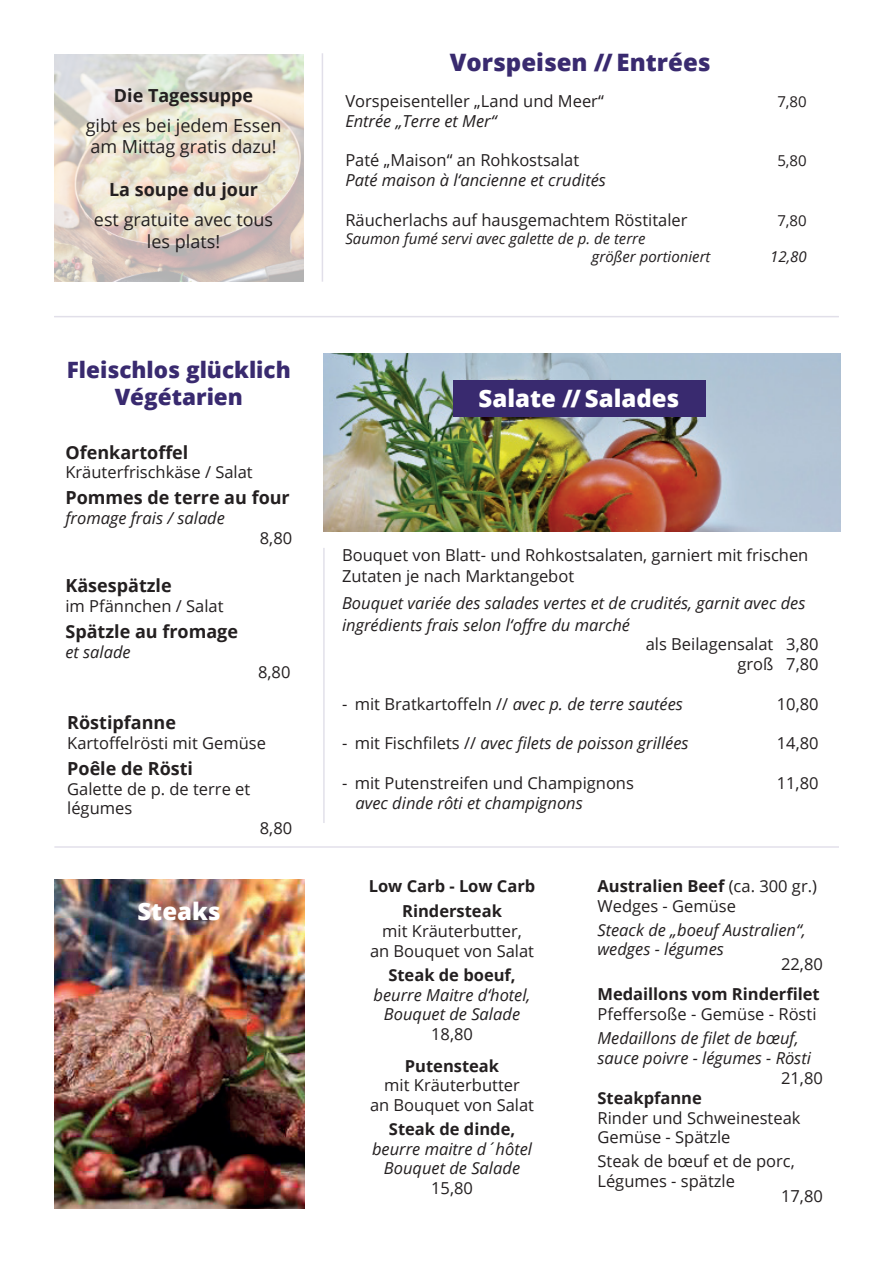
<style>
.page{position:relative;width:893px;height:1263px;background:#fff}
.page>*{position:absolute;margin:0;border:0;box-sizing:border-box;transform-origin:0 0}
.t1{font:800 24px "Open Sans";color:#fff}
.t2{font:800 24px "Open Sans";color:#392a6f}
.t3{font:800 22.5px/27px "Open Sans";color:#392a6f;text-align:center}
.t4{font:700 18px "Open Sans";color:#231f20}
.t5{font:18px/21.6px "Open Sans";color:#231f20}
.t6{font:16.5px/19.8px "Open Sans";color:#231f20}
.t7{font:italic 16.5px/19.8px "Open Sans";color:#231f20}
.t8{font:700 16.5px/25.5px "Open Sans";color:#231f20;text-align:center}
.t9{font:italic 15px/18px "Open Sans";color:#231f20}
.t10{font:15px "Open Sans";color:#231f20}
.s1{font-style:italic}
.s2{font-style:normal}
.s3{font-weight:700}
</style>
<div class="page">
<img style="left:323px;top:353px;width:517px;height:178px">
<svg style="left:54px;top:54px;width:250px;height:228px;background:#e1d8cc"></svg>
<div style="left:453px;top:380px;width:252px;height:36px;background:#392a6f"></div>
<hr style="left:54px;top:316px;width:785px;height:1px;background:#392a6f">
<hr style="left:322px;top:53px;width:1px;height:229px;background:#392a6f">
<hr style="left:323px;top:548px;width:2px;height:275px;background:#392a6f">
<hr style="left:54px;top:846px;width:785px;height:2px;background:#392a6f">
<img style="left:54px;top:879px;width:250px;height:330px">
<p class="t4" style="left:114px;top:82px;width:141px">Die Tagessuppe</p>
<p class="t5" style="left:86px;top:114px;width:197px">gibt es bei jedem Essen am Mittag gratis dazu!</p>
<p class="t4" style="left:109px;top:177px;width:150px">La soupe du jour</p>
<p class="t5" style="left:94px;top:209px;width:181px;text-align:center">est gratuite avec tous les plats!</p>
<h2 class="t3" style="left:67px;top:355px;width:225px">Fleischlos glücklich<br>Végétarien</h2>
<p class="t4" style="left:65px;top:439px;width:124px">Ofenkartoffel</p>
<p class="t6" style="left:65px;top:462px;width:189px">Kräuterfrischkäse / Salat</p>
<p class="t4" style="left:65px;top:485px;width:226px">Pommes de terre au four</p>
<p class="t7" style="left:65px;top:508px;width:161px">fromage frais / salade</p>
<p class="t6" style="left:260px;top:527px;width:34px">8,80</p>
<p class="t4" style="left:65px;top:573px;width:108px">Käsespätzle</p>
<p class="t6" style="left:65px;top:596px;width:160px">im Pfännchen / Salat</p>
<p class="t4" style="left:65px;top:619px;width:174px">Spätzle au fromage</p>
<p class="t7" style="left:65px;top:641px;width:67px">et salade</p>
<p class="t6" style="left:258px;top:661px;width:34px">8,80</p>
<p class="t4" style="left:67px;top:710px;width:110px">Röstipfanne</p>
<p class="t6" style="left:67px;top:732px;width:200px">Kartoffelrösti mit Gemüse</p>
<p class="t4" style="left:67px;top:755px;width:127px">Poêle de Rösti</p>
<p class="t6" style="left:67px;top:778px;width:185px">Galette de p. de terre et légumes</p>
<p class="t6" style="left:260px;top:818px;width:34px">8,80</p>
<h1 class="t1" style="left:137px;top:893px;width:85px">Steaks</h1>
<h1 class="t2" style="left:450px;top:44px;width:262px">Vorspeisen // Entrées</h1>
<p class="t6" style="left:345px;top:91px;width:260px">Vorspeisenteller „Land und Meer“</p>
<p class="t10" style="left:777px;top:91px;width:31px">7,80</p>
<p class="t7" style="left:345px;top:110px;width:153px">Entrée „Terre et Mer“</p>
<p class="t6" style="left:345px;top:150px;width:235px">Paté „Maison“ an Rohkostsalat</p>
<p class="t10" style="left:777px;top:151px;width:31px">5,80</p>
<p class="t7" style="left:345px;top:170px;width:262px">Paté maison à l‘ancienne et crudités</p>
<p class="t6" style="left:345px;top:209px;width:344px">Räucherlachs auf hausgemachtem Röstitaler</p>
<p class="t10" style="left:777px;top:210px;width:31px">7,80</p>
<p class="t9" style="left:592px;top:229px;width:120px;text-indent:-247px">Saumon fumé servi avec galette de p. de terre<br>größer portioniert</p>
<p class="t9" style="left:770px;top:247px;width:38px">12,80</p>
<h1 class="t1" style="left:479px;top:380px;width:202px">Salate // Salades</h1>
<p class="t6" style="left:342px;top:545px;width:468px;line-height:21px">Bouquet von Blatt- und Rohkostsalaten, garniert mit frischen<br>Zutaten je nach Marktangebot</p>
<p class="t7" style="left:342px;top:592px;width:465px;line-height:21px">Bouquet variée des salades vertes et de crudités, garnit avec des ingrédients frais selon l‘offre du marché</p>
<p class="t6" style="left:646px;top:634px;width:174px;text-align:right">als Beilagensalat 3,80 groß 7,80</p>
<p class="t6" style="left:342px;top:693px;width:342px">- mit Bratkartoffeln // <span class="s1">avec p. de terre sautées</span></p>
<p class="t6" style="left:777px;top:693px;width:43px">10,80</p>
<p class="t7" style="left:342px;top:733px;width:348px"><span class="s2">- mit Fischfilets //</span> avec filets de poisson grillées</p>
<p class="t6" style="left:777px;top:733px;width:43px">14,80</p>
<p class="t6" style="left:342px;top:773px;width:293px">- mit Putenstreifen und Champignons</p>
<p class="t6" style="left:777px;top:773px;width:43px">11,80</p>
<p class="t7" style="left:355px;top:792px;width:229px">avec dinde rôti et champignons</p>
<p class="t8" style="left:369px;top:873px;width:168px">Low Carb - Low Carb<br>Rindersteak</p>
<p class="t6" style="left:370px;top:921px;width:166px;text-align:center">mit Kräuterbutter,<br>an Bouquet von Salat</p>
<p class="t8" style="left:388px;top:962px;width:129px">Steak de boeuf,</p>
<p class="t7" style="left:373px;top:984px;width:159px;text-align:center">beurre Maitre d‘hotel,<br>Bouquet de Salade</p>
<p class="t6" style="left:431px;top:1024px;width:43px">18,80</p>
<p class="t8" style="left:405px;top:1053px;width:96px">Putensteak</p>
<p class="t6" style="left:370px;top:1075px;width:166px;text-align:center">mit Kräuterbutter<br>an Bouquet von Salat</p>
<p class="t8" style="left:389px;top:1116px;width:128px">Steak de dinde,</p>
<p class="t7" style="left:372px;top:1138px;width:161px;text-align:center">beurre maitre d´hôtel<br>Bouquet de Salade</p>
<p class="t6" style="left:431px;top:1178px;width:43px">15,80</p>
<p class="t6" style="left:597px;top:875px;width:221px"><span class="s3">Australien Beef</span> (ca. 300 gr.)<br>Wedges - Gemüse</p>
<p class="t7" style="left:597px;top:919px;width:210px">Steack de „boeuf Australien“, wedges - légumes</p>
<p class="t6" style="left:781px;top:954px;width:43px">22,80</p>
<p class="t8" style="left:597px;top:981px;width:224px">Medaillons vom Rinderfilet</p>
<p class="t6" style="left:597px;top:1004px;width:221px">Pfeffersoße - Gemüse - Rösti</p>
<p class="t7" style="left:597px;top:1028px;width:215px">Medaillons de filet de bœuf, sauce poivre - légumes - Rösti</p>
<p class="t6" style="left:781px;top:1067px;width:43px">21,80</p>
<p class="t8" style="left:597px;top:1084px;width:106px">Steakpfanne</p>
<p class="t6" style="left:597px;top:1107px;width:205px">Rinder und Schweinesteak<br>Gemüse - Spätzle</p>
<p class="t6" style="left:597px;top:1151px;width:199px">Steak de bœuf et de porc,<br>Légumes - spätzle</p>
<p class="t6" style="left:781px;top:1186px;width:43px">17,80</p>
</div>
